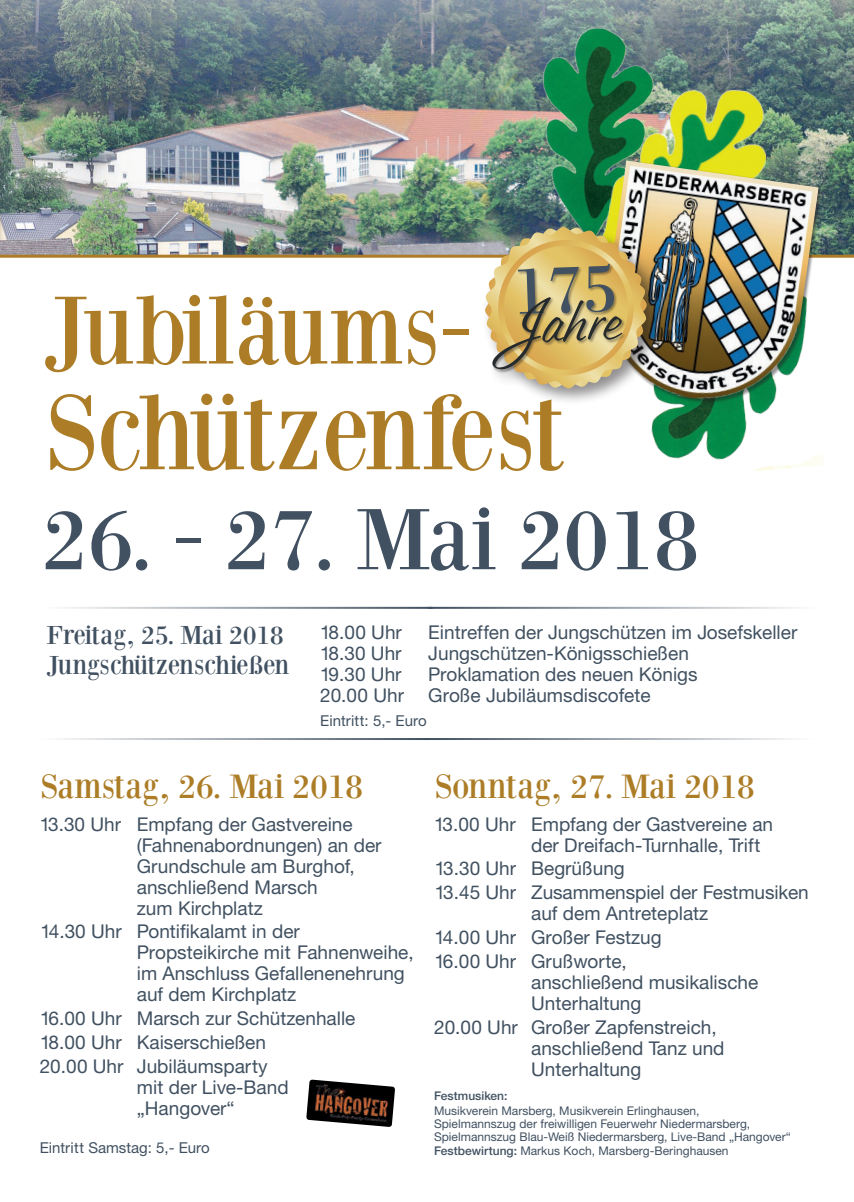
<style>
.page{position:relative;width:854px;height:1202px;background:#fff}
.page>*{position:absolute;margin:0;border:0;box-sizing:border-box;transform-origin:0 0}
.t1{font:110px "Bodoni XT";letter-spacing:-.045em;color:#ac7d26;scale:.95 1}
.t2{font:100px "Bodoni XT";color:#ac7d26;scale:.95 1}
.t3{font:90px "Bodoni XT";color:#415161}
.t4{font:77px "Geoffrey";color:#252a2d}
.t5{font:35px "Bodoni XT";color:#ac7d26}
.t6{font:27px/30px "Bodoni XT";color:#415161}
.t7{font:19px/21px "Helvetica Neue";color:#415161}
.t8{font:15px "Helvetica Neue";color:#415161}
.t9{font:12px/13px "Helvetica Neue";color:#415161}
.t10{font:500 12px "Helvetica Neue";color:#415161}
.s1{font-weight:500}
</style>
<div class="page">
<hr style="left:44px;top:607px;width:388px;height:2px;background:#415161">
<hr style="left:428px;top:607px;width:388px;height:2px;background:#415161">
<img style="left:651px;top:411px;width:172px;height:60px">
<img style="left:0;top:0;width:853px;height:258px">
<img style="left:306px;top:1080px;width:89px;height:47px">
<img style="left:458px;top:0;width:260px;height:258px">
<img style="left:570px;top:74px;width:201px;height:149px">
<img style="left:594px;top:160px;width:224px;height:251px">
<div style="left:481px;top:223px;width:183px;height:183px;background:#231f20;opacity:.5"></div>
<hr style="left:41px;top:738px;width:387px;height:2px;background:#415161">
<hr style="left:425px;top:738px;width:388px;height:2px;background:#415161">
<svg style="left:485px;top:227px;width:161px;height:162px;background:#ceb779"></svg>
<h2 class="t2" style="left:43px;top:270px;width:453px">Jubiläums-</h2>
<h1 class="t1" style="left:43px;top:366px;width:551px">Schützenfest</h1>
<h3 class="t3" style="left:43px;top:485px;width:657px">26. - 27. Mai 2018</h3>
<h3 class="t4" style="left:512px;top:280px;width:110px;rotate:-2deg">Jahre</h3>
<h3 class="t6" style="left:46px;top:619px;width:244px">Freitag, 25. Mai 2018<br>Jungschützenschießen</h3>
<p class="t7" style="left:320px;top:621px;width:83px">18.00 Uhr</p>
<p class="t7" style="left:428px;top:621px;width:370px">Eintreffen der Jungschützen im Josefskeller</p>
<p class="t7" style="left:320px;top:642px;width:83px">18.30 Uhr</p>
<p class="t7" style="left:428px;top:642px;width:262px">Jungschützen-Königsschießen</p>
<p class="t7" style="left:320px;top:663px;width:83px">19.30 Uhr</p>
<p class="t7" style="left:428px;top:663px;width:271px">Proklamation des neuen Königs</p>
<p class="t7" style="left:320px;top:684px;width:85px">20.00 Uhr</p>
<p class="t7" style="left:428px;top:684px;width:224px">Große Jubiläumsdiscofete</p>
<p class="t8" style="left:320px;top:711px;width:108px">Eintritt: 5,- Euro</p>
<h3 class="t5" style="left:40px;top:765px;width:324px">Samstag, 26. Mai 2018</h3>
<p class="t7" style="left:137px;top:813px;width:246px;text-indent:-97px">13.30 Uhr Empfang der Gastvereine (Fahnenabordnungen) an der<br>Grundschule am Burghof, anschließend Marsch<br>zum Kirchplatz</p>
<p class="t7" style="left:137px;top:921px;width:278px;text-indent:-96px">14.30 Uhr Pontifikalamt in der<br>Propsteikirche mit Fahnenweihe, im Anschluss Gefallenenehrung auf dem Kirchplatz</p>
<p class="t7" style="left:40px;top:1006px;width:317px;line-height:23.8px">16.00 Uhr Marsch zur Schützenhalle<br>18.00 Uhr Kaiserschießen<br>20.00 Uhr Jubiläumsparty</p>
<p class="t7" style="left:137px;top:1076px;width:153px">mit der Live-Band „Hangover“</p>
<p class="t8" style="left:40px;top:1139px;width:172px">Eintritt Samstag: 5,- Euro</p>
<h3 class="t5" style="left:434px;top:765px;width:322px">Sonntag, 27. Mai 2018</h3>
<p class="t7" style="left:531px;top:813px;width:243px;text-indent:-97px">13.00 Uhr Empfang der Gastvereine an der Dreifach-Turnhalle, Trift</p>
<p class="t7" style="left:434px;top:856px;width:375px;line-height:23.8px">13.30 Uhr Begrüßung<br>13.45 Uhr Zusammenspiel der Festmusiken</p>
<p class="t7" style="left:434px;top:901px;width:275px;line-height:23.8px;text-indent:97px">auf dem Antreteplatz<br>14.00 Uhr Großer Festzug<br>16.00 Uhr Grußworte,</p>
<p class="t7" style="left:531px;top:971px;width:229px">anschließend musikalische<br>Unterhaltung</p>
<p class="t7" style="left:531px;top:1016px;width:195px;text-indent:-97px">20.00 Uhr Großer Zapfenstreich, anschließend Tanz und<br>Unterhaltung</p>
<p class="t10" style="left:434px;top:1089px;width:75px">Festmusiken:</p>
<p class="t9" style="left:434px;top:1104px;width:358px">Musikverein Marsberg, Musikverein Erlinghausen,<br>Spielmannszug der freiwilligen Feuerwehr Niedermarsberg,<br>Spielmannszug Blau-Weiß Niedermarsberg, Live-Band „Hangover“</p>
<p class="t9" style="left:434px;top:1144px;width:296px"><span class="s1">Festbewirtung:</span> Markus Koch, Marsberg-Beringhausen</p>
</div>
